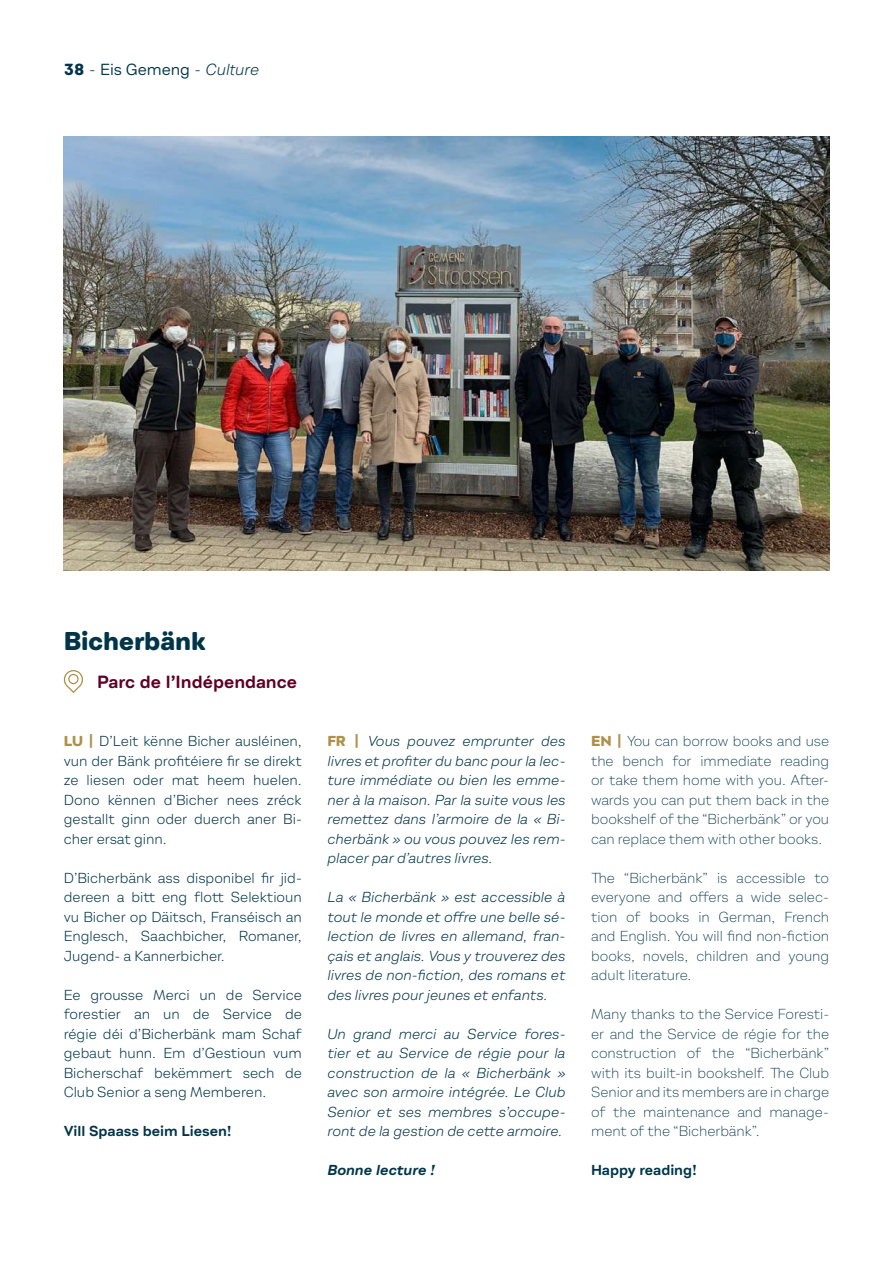
<style>
.page{position:relative;width:893px;height:1263px;background:#fff}
.page>*{position:absolute;margin:0;border:0;box-sizing:border-box;transform-origin:0 0}
.t1{font:800 24px "Montreux GS";color:#003549}
.t2{font:700 16.5px "Montreux GS";color:#5f0025}
.t3{font:15px "Montreux GS";color:#003549}
.t4{font:italic 13.5px/19.5px "Montreux GS";color:#003549;text-align:justify}
.t5{font:300 13.5px/19.5px "Montreux GS";color:#003549;text-align:justify}
.t6{font:13.5px/19.5px "Montreux GS";color:#003549;text-align:justify}
.t7{font:700 13.5px "Montreux GS";color:#003549}
.t8{font:italic 700 13.5px "Montreux GS";color:#003549}
.s1{font-weight:800}
.s2{font-style:inherit}
.s3{font-family:"Montreux CS";font-style:italic}
.s4{font-weight:800;color:#af9049}
.s5{font-weight:800;font-style:normal;color:#af9049}
</style>
<div class="page">
<img style="left:64px;top:136px;width:765px;height:435px">
<svg style="left:63px;top:670px;width:20px;height:23px"></svg>
<p class="t3" style="left:64px;top:61px;width:197px"><span class="s1">38</span> <span class="s2">-</span> Eis Gemeng <span class="s2">-</span> <span class="s3">Culture</span></p>
<h1 class="t1" style="left:64px;top:625px;width:144px">Bicherbänk</h1>
<p class="t2" style="left:97px;top:671px;width:202px">Parc de l’Indépendance</p>
<p class="t6" style="left:64px;top:731px;width:240px"><span class="s4">LU |</span> D’Leit kënne Bicher ausléinen, vun der Bänk profitéiere fir se direkt ze liesen oder mat heem huelen.<br>Dono kënnen d’Bicher nees zréck gestallt ginn oder duerch aner Bi&shy;cher ersat ginn.</p>
<p class="t6" style="left:64px;top:868px;width:240px">D’Bicherbänk ass disponibel fir jid&shy;dereen a bitt eng flott Selektioun vu Bicher op Däitsch, Franséisch an Englesch, Saachbicher, Romaner, Jugend- a Kannerbicher.</p>
<p class="t6" style="left:64px;top:985px;width:240px">Ee grousse Merci un de Service forestier an un de Service de régie déi d’Bicherbänk mam Schaf gebaut hunn. Em d’Gestioun vum Bicherschaf bekëmmert sech de Club Senior a seng Memberen.</p>
<p class="t7" style="left:64px;top:1122px;width:169px">Vill Spaass beim Liesen!</p>
<p class="t4" style="left:327px;top:731px;width:240px"><span class="s5">FR |</span> Vous pouvez emprunter des livres et profiter du banc pour la lec&shy;ture immédiate ou bien les emme&shy;ner à la maison. Par la suite vous les remettez dans l’armoire de la « Bi&shy;cherbänk » ou vous pouvez les rem&shy;placer par d’autres livres.</p>
<p class="t4" style="left:327px;top:887px;width:240px">La « Bicherbänk » est accessible à tout le monde et offre une belle sé&shy;lection de livres en allemand, fran&shy;çais et anglais. Vous y trouverez des livres de non-fiction, des romans et des livres pour jeunes et enfants.</p>
<p class="t4" style="left:327px;top:1024px;width:240px">Un grand merci au Service fores&shy;tier et au Service de régie pour la construction de la « Bicherbänk » avec son armoire intégrée. Le Club Senior et ses membres s’occupe&shy;ront de la gestion de cette armoire.</p>
<p class="t8" style="left:327px;top:1161px;width:109px">Bonne lecture !</p>
<p class="t5" style="left:591px;top:731px;width:240px"><span class="s4">EN |</span> You can borrow books and use the bench for immediate reading or take them home with you. After&shy;wards you can put them back in the bookshelf of the “Bicherbänk” or you can replace them with other books.</p>
<p class="t5" style="left:591px;top:868px;width:240px">The “Bicherbänk” is accessible to everyone and offers a wide selec&shy;tion of books in German, French and English. You will find non-fiction books, novels, children and young adult literature.</p>
<p class="t5" style="left:591px;top:1004px;width:240px">Many thanks to the Service Foresti&shy;er and the Service de régie for the construction of the “Bicherbänk” with its built-in bookshelf. The Club Senior and its members are in charge of the maintenance and manage&shy;ment of the “Bicherbänk”.</p>
<p class="t7" style="left:591px;top:1161px;width:107px">Happy reading!</p>
</div>
